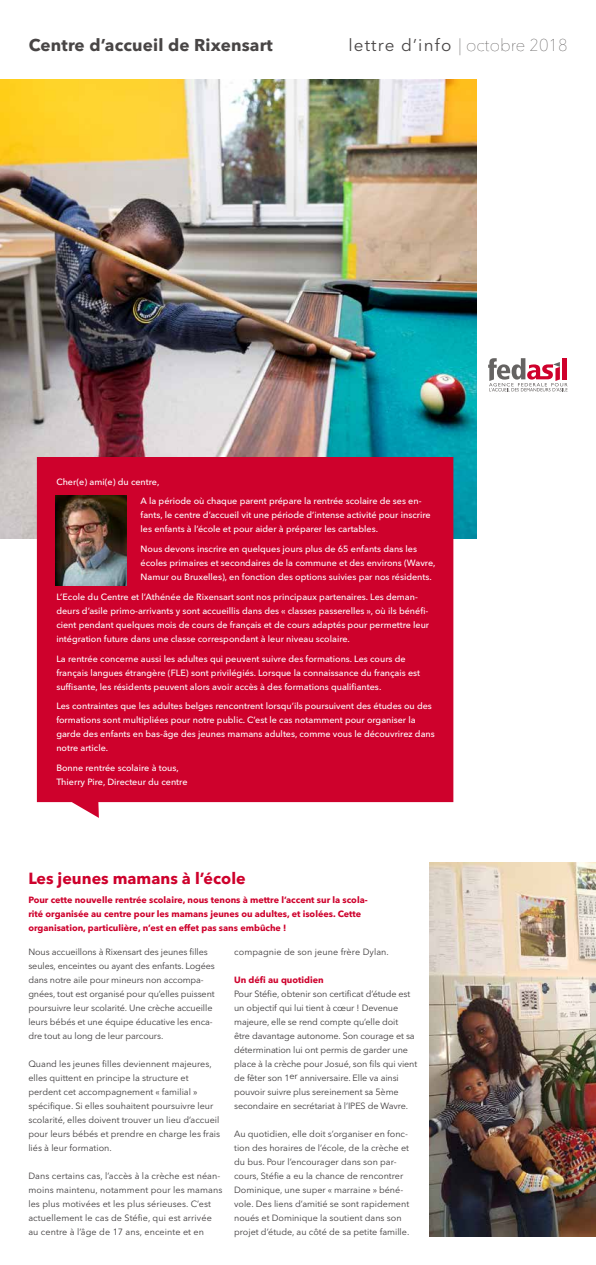
<style>
.page{position:relative;width:596px;height:1265px;background:#fff}
.page>*{position:absolute;margin:0;border:0;box-sizing:border-box;transform-origin:0 0}
.t1{font:700 17px "Avenir Next LT Pro";letter-spacing:.01em;color:#484545}
.t2{font:17px "Avenir Next LT Pro";letter-spacing:.07em;color:#484545}
.t3{font:700 16px "Avenir Next LT Pro";color:#ce012c}
.t4{font:9px/14px "Avenir Next LT Pro";color:#3e3b3c}
.t5{font:500 9px/14px "Avenir Next LT Pro";color:#fff}
.t6{font:700 9px/14px "Avenir Next LT Pro";color:#ce012c}
.s1{font-weight:200}
</style>
<div class="page">
<img style="left:0;top:79px;width:476px;height:460px">
<div style="left:37px;top:457px;width:416px;height:360px;background:#ce012c"></div>
<img style="left:429px;top:862px;width:166px;height:374px">
<svg style="left:488px;top:358px;width:79px;height:33px"></svg>
<img style="left:56px;top:495px;width:70px;height:90px">
<h1 class="t1" style="left:29px;top:35px;width:245px">Centre d’accueil de Rixensart</h1>
<h1 class="t2" style="left:348px;top:35px;width:220px">lettre d’info <span class="s1">| octobre 2018</span></h1>
<p class="t5" style="left:140px;top:471px;width:282px;line-height:19.7px;text-indent:-84px">Cher(e) ami(e) du centre,<br>A la période où chaque parent prépare la rentrée scolaire de ses en-</p>
<p class="t5" style="left:140px;top:508px;width:291px">fants, le centre d’accueil vit une période d’intense activité pour inscrire les enfants à l’école et pour aider à préparer les cartables.</p>
<p class="t5" style="left:140px;top:542px;width:296px">Nous devons inscrire en quelques jours plus de 65 enfants dans les écoles primaires et secondaires de la commune et des environs (Wavre,<br>Namur ou Bruxelles), en fonction des options suivies par nos résidents.</p>
<p class="t5" style="left:56px;top:589px;width:374px">L’Ecole du Centre et l’Athénée de Rixensart sont nos principaux partenaires. Les deman&shy;deurs d’asile primo-arrivants y sont accueillis dans des « classes passerelles », où ils bénéfi&shy;cient pendant quelques mois de cours de français et de cours adaptés pour permettre leur intégration future dans une classe correspondant à leur niveau scolaire.</p>
<p class="t5" style="left:56px;top:651px;width:365px">La rentrée concerne aussi les adultes qui peuvent suivre des formations. Les cours de français langues étrangère (FLE) sont privilégiés. Lorsque la connaissance du français est suffisante, les résidents peuvent alors avoir accès à des formations qualifiantes.</p>
<p class="t5" style="left:56px;top:699px;width:380px">Les contraintes que les adultes belges rencontrent lorsqu’ils poursuivent des études ou des formations sont multipliées pour notre public. C’est le cas notamment pour organiser la garde des enfants en bas-âge des jeunes mamans adultes, comme vous le découvrirez dans notre article.</p>
<p class="t5" style="left:56px;top:760px;width:133px">Bonne rentrée scolaire à tous,<br>Thierry Pire, Directeur du centre</p>
<h2 class="t3" style="left:28px;top:868px;width:219px">Les jeunes mamans à l’école</h2>
<p class="t6" style="left:28px;top:892px;width:340px">Pour cette nouvelle rentrée scolaire, nous tenons à mettre l’accent sur la scola&shy;rité organisée au centre pour les mamans jeunes ou adultes, et isolées. Cette organisation, particulière, n’est en effet pas sans embûche !</p>
<p class="t4" style="left:28px;top:944px;width:188px">Nous accueillons à Rixensart des jeunes filles seules, enceintes ou ayant des enfants. Logées dans notre aile pour mineurs non accompa&shy;gnées, tout est organisé pour qu’elles puissent poursuivre leur scolarité. Une crèche accueille leurs bébés et une équipe éducative les enca&shy;dre tout au long de leur parcours.</p>
<p class="t4" style="left:28px;top:1056px;width:193px">Quand les jeunes filles deviennent majeures, elles quittent en principe la structure et perdent cet accompagnement « familial » spécifique. Si elles souhaitent poursuivre leur scolarité, elles doivent trouver un lieu d’accueil pour leurs bébés et prendre en charge les frais liés à leur formation.</p>
<p class="t4" style="left:28px;top:1168px;width:195px">Dans certains cas, l’accès à la crèche est néan&shy;moins maintenu, notamment pour les mamans les plus motivées et les plus sérieuses. C’est actuellement le cas de Stéfie, qui est arrivée au centre à l’âge de 17 ans, enceinte et en</p>
<p class="t4" style="left:234px;top:944px;width:156px">compagnie de son jeune frère Dylan.</p>
<p class="t6" style="left:234px;top:972px;width:91px">Un défi au quotidien</p>
<p class="t4" style="left:234px;top:986px;width:184px">Pour Stéfie, obtenir son certificat d’étude est un objectif qui lui tient à cœur ! Devenue majeure, elle se rend compte qu’elle doit<br>être davantage autonome. Son courage et sa détermination lui ont permis de garder une place à la crèche pour Josué, son fils qui vient de fêter son 1er anniversaire. Elle va ainsi pouvoir suivre plus sereinement sa 5ème secondaire en secrétariat à l’IPES de Wavre.</p>
<p class="t4" style="left:234px;top:1126px;width:177px">Au quotidien, elle doit s’organiser en fonc&shy;tion des horaires de l’école, de la crèche et du bus. Pour l’encourager dans son par&shy;cours, Stéfie a eu la chance de rencontrer Dominique, une super « marraine » béné&shy;vole. Des liens d’amitié se sont rapidement noués et Dominique la soutient dans son projet d’étude, au côté de sa petite famille.</p>
</div>
